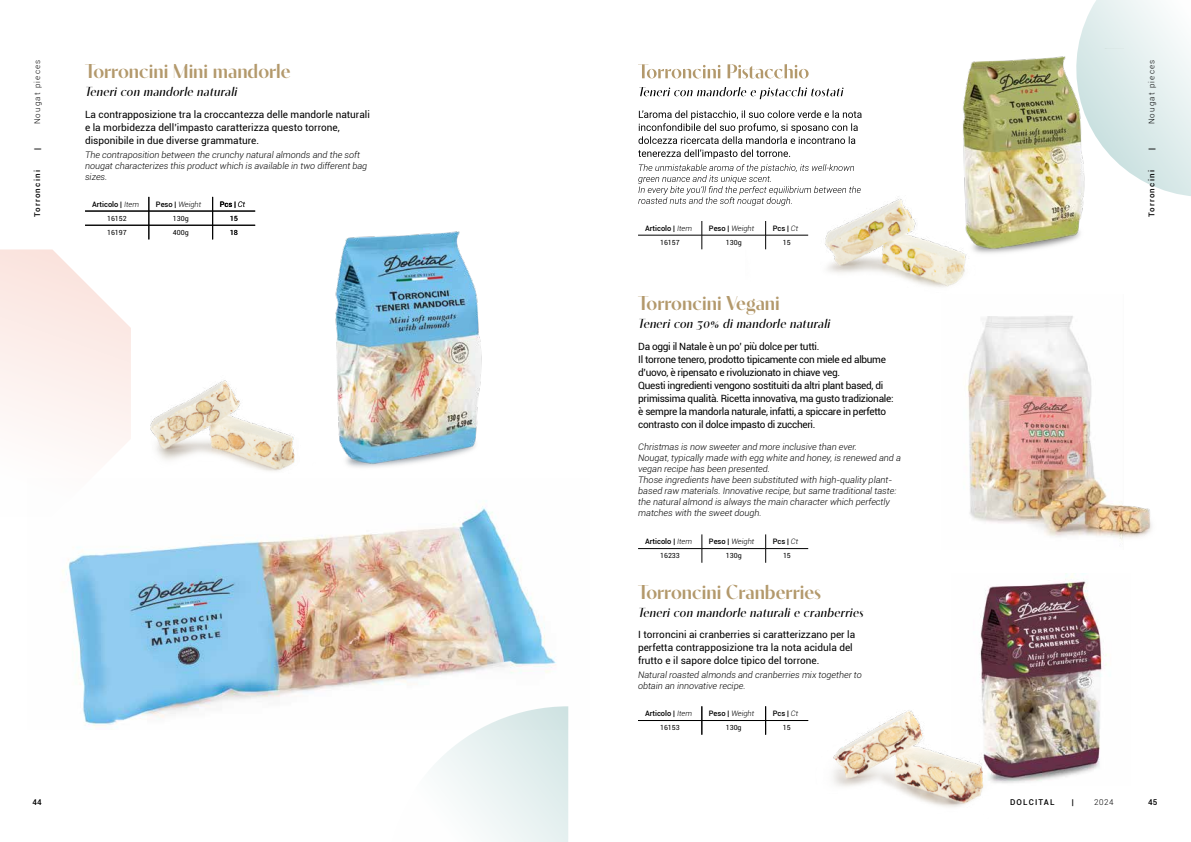
<style>
.page{position:relative;width:1191px;height:842px;background:#fff}
.page>*{position:absolute;margin:0;border:0;box-sizing:border-box;transform-origin:0 0}
.t1{font:600 20px "Contralto Big";color:#b3996c}
.t2{font:italic 13px "Contralto Big";letter-spacing:.03em;color:#000}
.t3{font:10px/13px "Roboto";letter-spacing:-.03em;color:#000}
.t4{font:10px/13px "Roboto";color:#000}
.t5{font:italic 300 9px/11px "Roboto";color:#000}
.t6{font:500 8px "Roboto";letter-spacing:.15em;color:#000}
.t7{font:300 8px "Roboto";letter-spacing:.15em;color:#000}
.t8{font:500 7.5px "Roboto";color:#000}
.t9{font:italic 300 7.5px "Roboto";color:#000}
.t10{font:7px "Roboto";color:#000}
.s1{font-weight:300;font-style:italic}
.s2{font-weight:500;font-style:normal}
</style>
<div class="page">
<svg style="left:436px;top:730px;width:132px;height:112px"></svg>
<svg style="left:1078px;top:0;width:113px;height:196px"></svg>
<img style="left:963px;top:49px;width:160px;height:198px">
<img style="left:62px;top:500px;width:507px;height:230px">
<img style="left:335px;top:231px;width:147px;height:235px">
<img style="left:87px;top:330px;width:300px;height:200px">
<img style="left:745px;top:150px;width:304px;height:137px">
<img style="left:967px;top:316px;width:185px;height:224px">
<hr style="left:638px;top:548px;width:64px;height:1px;background:#000">
<hr style="left:702px;top:548px;width:63px;height:1px;background:#000">
<svg style="left:701px;top:534px;width:1px;height:29px"></svg>
<hr style="left:765px;top:548px;width:43px;height:1px;background:#000">
<svg style="left:765px;top:534px;width:1px;height:29px"></svg>
<img style="left:980px;top:573px;width:127px;height:203px">
<img style="left:766px;top:663px;width:302px;height:144px">
<hr style="left:638px;top:720px;width:64px;height:1px;background:#000">
<hr style="left:702px;top:720px;width:63px;height:1px;background:#000">
<svg style="left:701px;top:706px;width:1px;height:29px"></svg>
<hr style="left:765px;top:720px;width:43px;height:1px;background:#000">
<svg style="left:765px;top:706px;width:1px;height:29px"></svg>
<svg style="left:230px;top:230px;width:7px;height:5px"></svg>
<svg style="left:230px;top:216px;width:7px;height:5px"></svg>
<svg style="left:220px;top:201px;width:25px;height:7px"></svg>
<svg style="left:0;top:249px;width:131px;height:268px"></svg>
<svg style="left:638px;top:110px;width:223px;height:96px"></svg>
<svg style="left:638px;top:64px;width:170px;height:15px"></svg>
<svg style="left:639px;top:87px;width:204px;height:12px"></svg>
<hr style="left:638px;top:235px;width:64px;height:1px;background:#000">
<hr style="left:702px;top:235px;width:63px;height:1px;background:#000">
<svg style="left:701px;top:221px;width:1px;height:28px"></svg>
<hr style="left:765px;top:235px;width:43px;height:1px;background:#000">
<svg style="left:765px;top:221px;width:1px;height:28px"></svg>
<hr style="left:85px;top:211px;width:64px;height:1px;background:#000">
<hr style="left:149px;top:211px;width:64px;height:1px;background:#000">
<hr style="left:213px;top:211px;width:42px;height:1px;background:#000">
<hr style="left:85px;top:225px;width:64px;height:1px;background:#000">
<hr style="left:149px;top:225px;width:64px;height:1px;background:#000">
<svg style="left:149px;top:197px;width:1px;height:42px"></svg>
<hr style="left:213px;top:225px;width:42px;height:1px;background:#000">
<svg style="left:212px;top:197px;width:1px;height:42px"></svg>
<p class="t7" style="left:32px;top:124px;width:66px;rotate:-90deg">Nougat pieces</p>
<p class="t6" style="left:32px;top:150px;width:4px;rotate:-90deg">|</p>
<p class="t6" style="left:32px;top:217px;width:49px;rotate:-90deg">Torroncini</p>
<h1 class="t1" style="left:85px;top:56px;width:207px">Torroncini Mini mandorle</h1>
<h2 class="t2" style="left:85px;top:82px;width:154px">Teneri con mandorle naturali</h2>
<p class="t4" style="left:85px;top:107px;width:286px">La contrapposizione tra la croccantezza delle mandorle naturali e la morbidezza dell’impasto caratterizza questo torrone, disponibile in due diverse grammature.</p>
<p class="t5" style="left:85px;top:149px;width:284px">The contraposition between the crunchy natural almonds and the soft nougat characterizes this product which is available in two different bag sizes.</p>
<p class="t8" style="left:92px;top:199px;width:48px">Articolo | <span class="s1">Item</span></p>
<p class="t9" style="left:156px;top:199px;width:47px"><span class="s2">Peso |</span> Weight</p>
<p class="t8" style="left:220px;top:199px;width:27px">Pcs | <span class="s1">Ct</span></p>
<p class="t10" style="left:107px;top:213px;width:21px">16152</p>
<p class="t10" style="left:173px;top:213px;width:17px">130g</p>
<p class="t10" style="left:230px;top:213px;width:9px">15</p>
<p class="t10" style="left:107px;top:228px;width:21px">16197</p>
<p class="t10" style="left:173px;top:228px;width:17px">400g</p>
<p class="t10" style="left:230px;top:228px;width:9px">18</p>
<p class="t8" style="left:645px;top:223px;width:48px">Articolo | <span class="s1">Item</span></p>
<p class="t9" style="left:709px;top:223px;width:47px"><span class="s2">Peso |</span> Weight</p>
<p class="t8" style="left:772px;top:223px;width:27px">Pcs | <span class="s1">Ct</span></p>
<p class="t10" style="left:660px;top:237px;width:21px">16157</p>
<p class="t10" style="left:726px;top:237px;width:17px">130g</p>
<p class="t10" style="left:783px;top:237px;width:9px">15</p>
<h1 class="t1" style="left:638px;top:288px;width:143px">Torroncini Vegani</h1>
<h2 class="t2" style="left:638px;top:314px;width:193px">Teneri con 30% di mandorle naturali</h2>
<p class="t3" style="left:638px;top:339px;width:257px">Da oggi il Natale è un po’ più dolce per tutti.<br>Il torrone tenero, prodotto tipicamente con miele ed albume d’uovo, è ripensato e rivoluzionato in chiave veg.<br>Questi ingredienti vengono sostituiti da altri plant based, di primissima qualità. Ricetta innovativa, ma gusto tradizionale: è sempre la mandorla naturale, infatti, a spiccare in perfetto contrasto con il dolce impasto di zuccheri.</p>
<p class="t5" style="left:638px;top:441px;width:264px">Christmas is now sweeter and more inclusive than ever.<br>Nougat, typically made with egg white and honey, is renewed and a vegan recipe has been presented.<br>Those ingredients have been substituted with high-quality plant&shy;based raw materials. Innovative recipe, but same traditional taste: the natural almond is always the main character which perfectly matches with the sweet dough.</p>
<p class="t8" style="left:645px;top:536px;width:48px">Articolo | <span class="s1">Item</span></p>
<p class="t9" style="left:709px;top:536px;width:47px"><span class="s2">Peso |</span> Weight</p>
<p class="t8" style="left:772px;top:536px;width:27px">Pcs | <span class="s1">Ct</span></p>
<p class="t10" style="left:660px;top:551px;width:21px">16233</p>
<p class="t10" style="left:726px;top:551px;width:17px">130g</p>
<p class="t10" style="left:783px;top:551px;width:9px">15</p>
<h1 class="t1" style="left:638px;top:577px;width:184px">Torroncini Cranberries</h1>
<h2 class="t2" style="left:638px;top:602px;width:227px">Teneri con mandorle naturali e cranberries</h2>
<p class="t4" style="left:638px;top:628px;width:219px">I torroncini ai cranberries si caratterizzano per la perfetta contrapposizione tra la nota acidula del frutto e il sapore dolce tipico del torrone.</p>
<p class="t5" style="left:638px;top:669px;width:225px">Natural roasted almonds and cranberries mix together to obtain an innovative recipe.</p>
<p class="t8" style="left:645px;top:708px;width:48px">Articolo | <span class="s1">Item</span></p>
<p class="t9" style="left:709px;top:708px;width:47px"><span class="s2">Peso |</span> Weight</p>
<p class="t8" style="left:772px;top:708px;width:27px">Pcs | <span class="s1">Ct</span></p>
<p class="t10" style="left:660px;top:723px;width:21px">16153</p>
<p class="t10" style="left:726px;top:723px;width:17px">130g</p>
<p class="t10" style="left:783px;top:723px;width:9px">15</p>
<p class="t7" style="left:1146px;top:124px;width:66px;rotate:-90deg">Nougat pieces</p>
<p class="t6" style="left:1146px;top:150px;width:4px;rotate:-90deg">|</p>
<p class="t6" style="left:1146px;top:217px;width:49px;rotate:-90deg">Torroncini</p>
<p class="t6" style="left:33px;top:797px;width:11px">44</p>
<p class="t6" style="left:1010px;top:797px;width:46px">DOLCITAL</p>
<p class="t6" style="left:1071px;top:797px;width:4px">|</p>
<p class="t7" style="left:1094px;top:797px;width:21px">2024</p>
<p class="t6" style="left:1148px;top:797px;width:11px">45</p>
</div>
